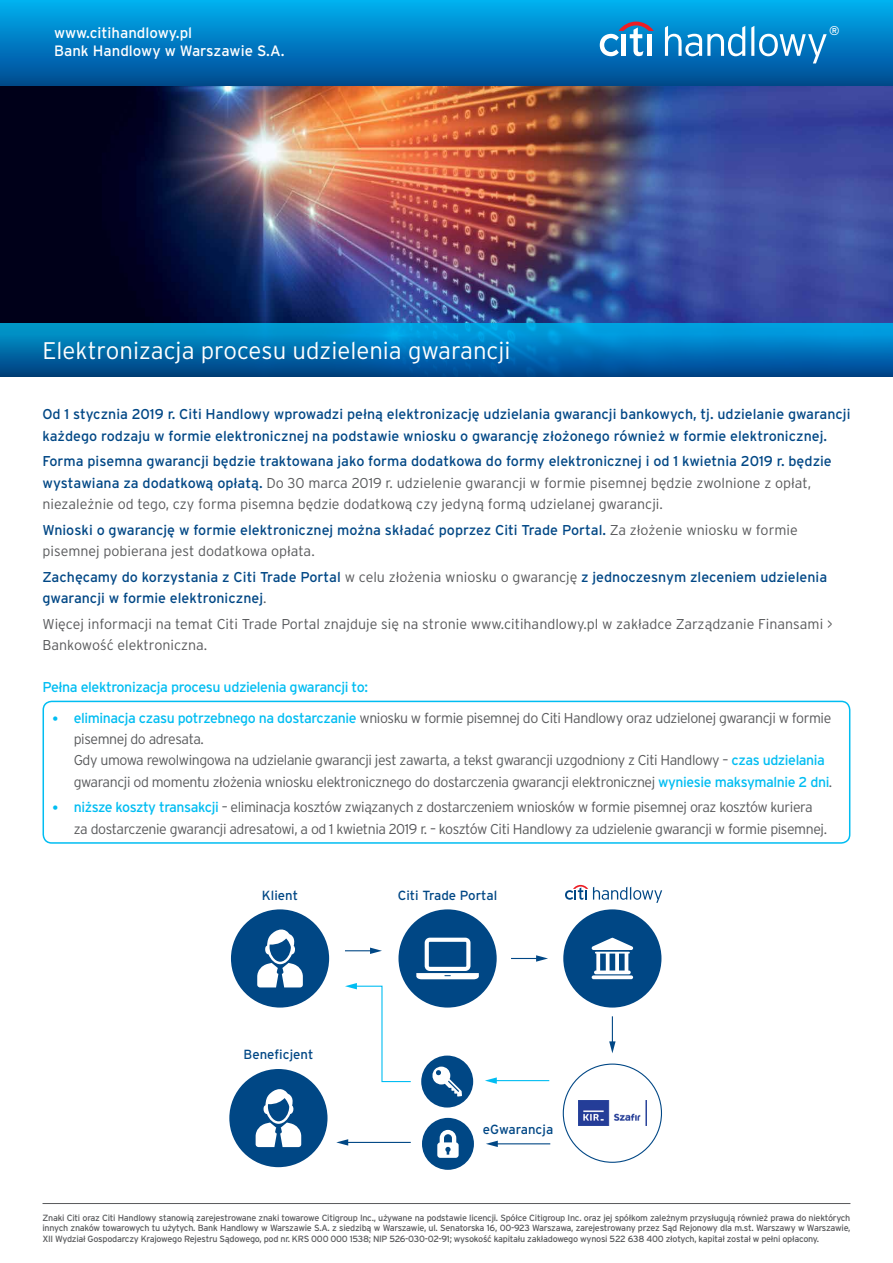
<style>
.page{position:relative;width:893px;height:1263px;background:#fff}
.page>*{position:absolute;margin:0;border:0;box-sizing:border-box;transform-origin:0 0}
.t1{font:300 24px "Interstate Pl";color:#fff}
.t2{font:15px/18px "Interstate Pl";color:#fff}
.t3{font:300 14.25px/21.3px "Interstate Pl";letter-spacing:-.03em;color:#58595b}
.t4{font:14.25px/21.3px "Interstate Pl";color:#004785}
.t5{font:300 14.25px/21.3px "Interstate Pl";color:#58595b}
.t6{font:14.25px "Interstate Pl";letter-spacing:-.03em;color:#00bdf2}
.t7{font:13.2px "Interstate Pl";color:#004785}
.t8{font:12.6px "Interstate Pl";color:#fff}
.t9{font:9px/10.5px "Interstate Pl";letter-spacing:-.03em;color:#58595b;text-align:justify}
.s1{font-weight:400;color:#004785}
.s2{font-weight:300;color:#58595b}
.s3{font-weight:700;font-size:12px;color:#00bdf2}
.s4{font-weight:400;color:#00bdf2}
</style>
<div class="page">
<hr style="left:43px;top:1203px;width:807px;height:1px;background:#58595b">
<div style="left:43px;top:701px;width:807px;height:143px;border:2px solid #00bdf2;border-radius:9px"></div>
<svg style="left:511px;top:955px;width:37px;height:7px"></svg>
<hr style="left:496px;top:1143px;width:54px;height:1px;background:#004785">
<svg style="left:486px;top:1141px;width:12px;height:6px"></svg>
<hr style="left:346px;top:1142px;width:65px;height:1px;background:#004785">
<svg style="left:336px;top:1139px;width:12px;height:6px"></svg>
<hr style="left:495px;top:1080px;width:54px;height:1px;background:#00bdf2">
<svg style="left:485px;top:1077px;width:12px;height:7px"></svg>
<svg style="left:609px;top:1016px;width:7px;height:37px"></svg>
<div style="left:231px;top:909px;width:98px;height:98px;background:#004785;border-radius:50%"></div>
<svg style="left:257px;top:929px;width:46px;height:58px"></svg>
<div style="left:229px;top:1069px;width:98px;height:98px;background:#004785;border-radius:50%"></div>
<svg style="left:256px;top:1089px;width:45px;height:58px"></svg>
<div style="left:398px;top:909px;width:99px;height:98px;background:#004785;border-radius:50%"></div>
<div style="left:563px;top:909px;width:98px;height:98px;background:#004785;border-radius:50%"></div>
<svg style="left:592px;top:975px;width:41px;height:4px"></svg>
<svg style="left:591px;top:938px;width:42px;height:36px"></svg>
<div style="left:421px;top:1055px;width:52px;height:52px;background:#004785;border-radius:50%"></div>
<svg style="left:345px;top:938px;width:134px;height:158px"></svg>
<div style="left:422px;top:1118px;width:52px;height:52px;background:#004785;border-radius:50%"></div>
<svg style="left:437px;top:1130px;width:22px;height:28px"></svg>
<img style="left:578px;top:1100px;width:68px;height:26px">
<svg style="left:565px;top:885px;width:97px;height:18px"></svg>
<img style="left:0;top:85px;width:893px;height:239px">
<svg style="left:0;top:324px;width:893px;height:53px;background:#0071b4"></svg>
<div style="left:0;top:0;width:893px;height:85px;background:linear-gradient(to bottom,#00b0f1,#004993)"></div>
<svg style="left:665px;top:26px;width:80px;height:30px"></svg>
<svg style="left:751px;top:26px;width:76px;height:37px;background:#3896ce"></svg>
<svg style="left:600px;top:22px;width:54px;height:34px"></svg>
<hr style="left:647px;top:34px;width:4px;height:22px;background:#fff">
<p class="t2" style="left:54px;top:24px;width:232px">www.citihandlowy.pl<br>Bank Handlowy w Warszawie S.A.</p>
<p class="t8" style="left:829px;top:24px;width:12px">®</p>
<h1 class="t1" style="left:43px;top:337px;width:470px">Elektronizacja procesu udzielenia gwarancji</h1>
<p class="t4" style="left:43px;top:403px;width:809px">Od 1 stycznia 2019 r. Citi Handlowy wprowadzi pełną elektronizację udzielania gwarancji bankowych, tj. udzielanie gwarancji każdego rodzaju w formie elektronicznej na podstawie wniosku o gwarancję złożonego również w formie elektronicznej.</p>
<p class="t5" style="left:43px;top:450px;width:791px"><span class="s1">Forma pisemna gwarancji będzie traktowana jako forma dodatkowa do formy elektronicznej i od 1 kwietnia 2019 r. będzie wystawiana za dodatkową opłatą.</span> Do 30 marca 2019 r. udzielenie gwarancji w formie pisemnej będzie zwolnione z opłat, niezależnie od tego, czy forma pisemna będzie dodatkową czy jedyną formą udzielanej gwarancji.</p>
<p class="t4" style="left:43px;top:519px;width:757px">Wnioski o gwarancję w formie elektronicznej można składać poprzez Citi Trade Portal. <span class="s2">Za złożenie wniosku w formie pisemnej pobierana jest dodatkowa opłata.</span></p>
<p class="t4" style="left:43px;top:566px;width:786px">Zachęcamy do korzystania z Citi Trade Portal <span class="s2">w celu złożenia wniosku o gwarancję</span> z jednoczesnym zleceniem udzielenia gwarancji w formie elektronicznej<span class="s2">.</span></p>
<p class="t5" style="left:43px;top:613px;width:791px">Więcej informacji na temat Citi Trade Portal znajduje się na stronie www.citihandlowy.pl w zakładce Zarządzanie Finansami &gt;<br>Bankowość elektroniczna.</p>
<p class="t6" style="left:43px;top:679px;width:327px">Pełna elektronizacja procesu udzielenia gwarancji to:</p>
<p class="t3" style="left:74px;top:707px;width:760px;text-indent:-21px"><span class="s3">•</span> <span class="s4">eliminacja czasu potrzebnego na dostarczanie</span> wniosku w formie pisemnej do Citi Handlowy oraz udzielonej gwarancji w formie pisemnej do adresata.<br>Gdy umowa rewolwingowa na udzielanie gwarancji jest zawarta, a tekst gwarancji uzgodniony z Citi Handlowy – <span class="s4">czas udzielania </span>gwarancji od momentu złożenia wniosku elektronicznego do dostarczenia gwarancji elektronicznej <span class="s4">wyniesie maksymalnie 2 dni</span>.</p>
<p class="t3" style="left:74px;top:796px;width:755px;text-indent:-21px"><span class="s3">•</span> <span class="s4">niższe koszty transakcji</span> – eliminacja kosztów związanych z dostarczeniem wniosków w formie pisemnej oraz kosztów kuriera za dostarczenie gwarancji adresatowi, a od 1 kwietnia 2019 r. – kosztów Citi Handlowy za udzielenie gwarancji w formie pisemnej.</p>
<p class="t7" style="left:262px;top:887px;width:38px">Klient</p>
<p class="t7" style="left:398px;top:887px;width:101px">Citi Trade Portal</p>
<p class="t7" style="left:243px;top:1047px;width:71px">Beneficjent</p>
<p class="t7" style="left:483px;top:1122px;width:72px">eGwarancja</p>
<p class="t9" style="left:43px;top:1212px;width:809px">Znaki Citi oraz Citi Handlowy stanowią zarejestrowane znaki towarowe Citigroup Inc., używane na podstawie licencji. Spółce Citigroup Inc. oraz jej spółkom zależnym przysługują również prawa do niektórych innych znaków towarowych tu użytych. Bank Handlowy w Warszawie S.A. z siedzibą w Warszawie, ul. Senatorska 16, 00-923 Warszawa, zarejestrowany przez Sąd Rejonowy dla m.st. Warszawy w Warszawie, XII Wydział Gospodarczy Krajowego Rejestru Sądowego, pod nr. KRS 000 000 1538; NIP 526-030-02-91; wysokość kapitału zakładowego wynosi 522 638 400 złotych, kapitał został w pełni opłacony.</p>
</div>
